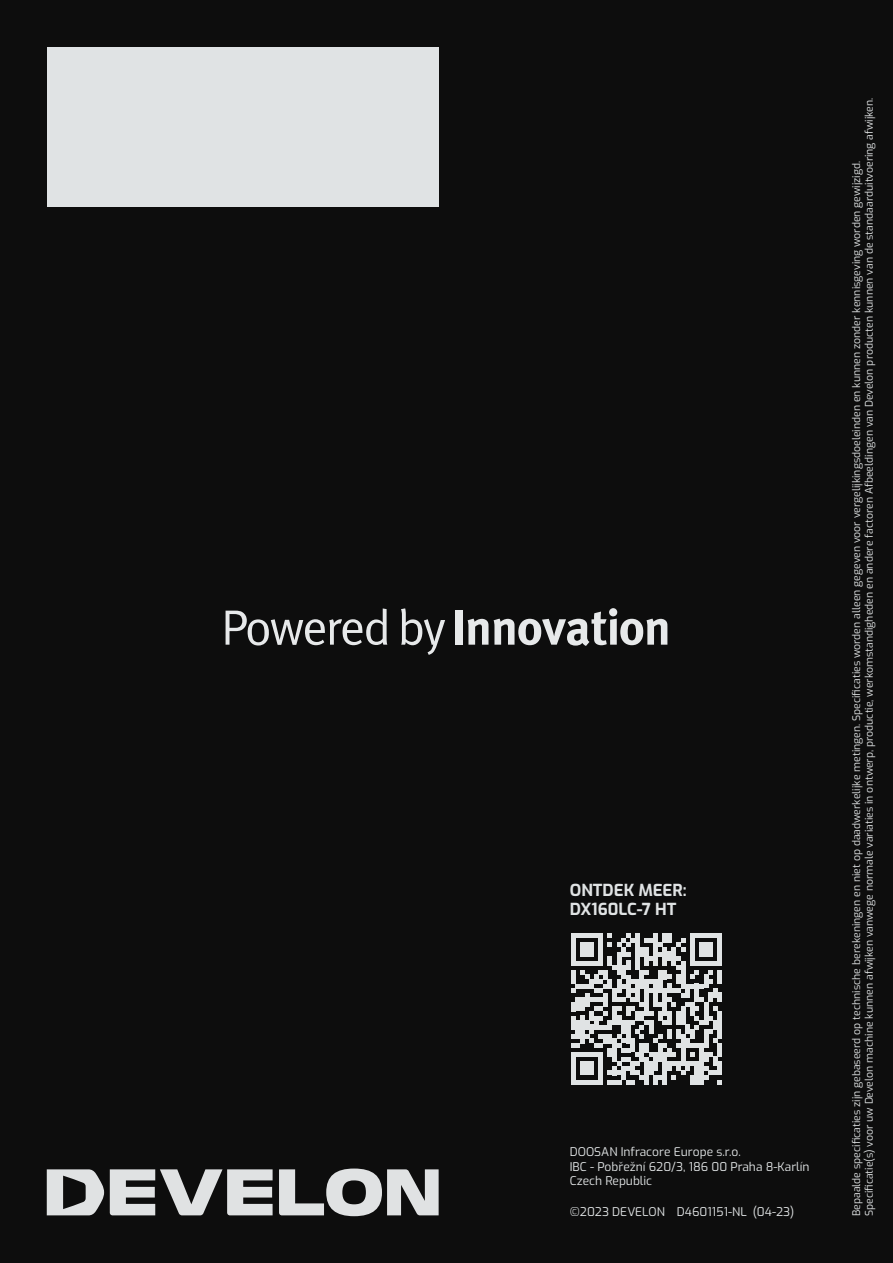
<style>
.page{position:relative;width:893px;height:1263px;background:#0d0d0d}
.page>*{position:absolute;margin:0;border:0;box-sizing:border-box;transform-origin:0 0}
.t1{font:700 16.5px/19.5px "Exo";color:#e0e3e4}
.t2{font:12px/14.4px "Exo";color:#e0e3e4}
.t3{font:10.5px/12.6px "Exo";color:#e0e3e4}
</style>
<div class="page">
<svg style="left:47px;top:1169px;width:57px;height:46px"></svg>
<svg style="left:110px;top:1168px;width:329px;height:48px"></svg>
<div style="left:47px;top:47px;width:392px;height:159px;background:#e0e3e4"></div>
<svg style="left:226px;top:608px;width:161px;height:37px"></svg>
<svg style="left:401px;top:608px;width:44px;height:47px"></svg>
<div style="left:455px;top:610px;width:7px;height:35px;background:#e7e9ea"></div>
<svg style="left:468px;top:619px;width:20px;height:26px"></svg>
<svg style="left:494px;top:608px;width:173px;height:38px"></svg>
<svg style="left:571px;top:933px;width:151px;height:151px"></svg>
<h1 class="t1" style="left:570px;top:879px;width:118px">ONTDEK MEER:<br>DX160LC-7 HT</h1>
<p class="t2" style="left:570px;top:1144px;width:241px">DOOSAN Infracore Europe s.r.o.<br>IBC - Pobřežní 620/3, 186 00 Praha 8-Karlín<br>Czech Republic</p>
<p class="t2" style="left:570px;top:1204px;width:226px">©2023 DEVELON D4601151-NL (04-23)</p>
<p class="t3" style="left:849px;top:1216px;width:1120px;rotate:-90deg">Bepaalde specificaties zijn gebaseerd op technische berekeningen en niet op daadwerkelijke metingen. Specificaties worden alleen gegeven voor vergelijkingsdoeleinden en kunnen zonder kennisgeving worden gewijzigd.<br>Specificatie(s) voor uw Develon machine kunnen afwijken vanwege normale variaties in ontwerp, productie, werkomstandigheden en andere factoren Afbeeldingen van Develon producten kunnen van de standaarduitvoering afwijken.</p>
</div>
